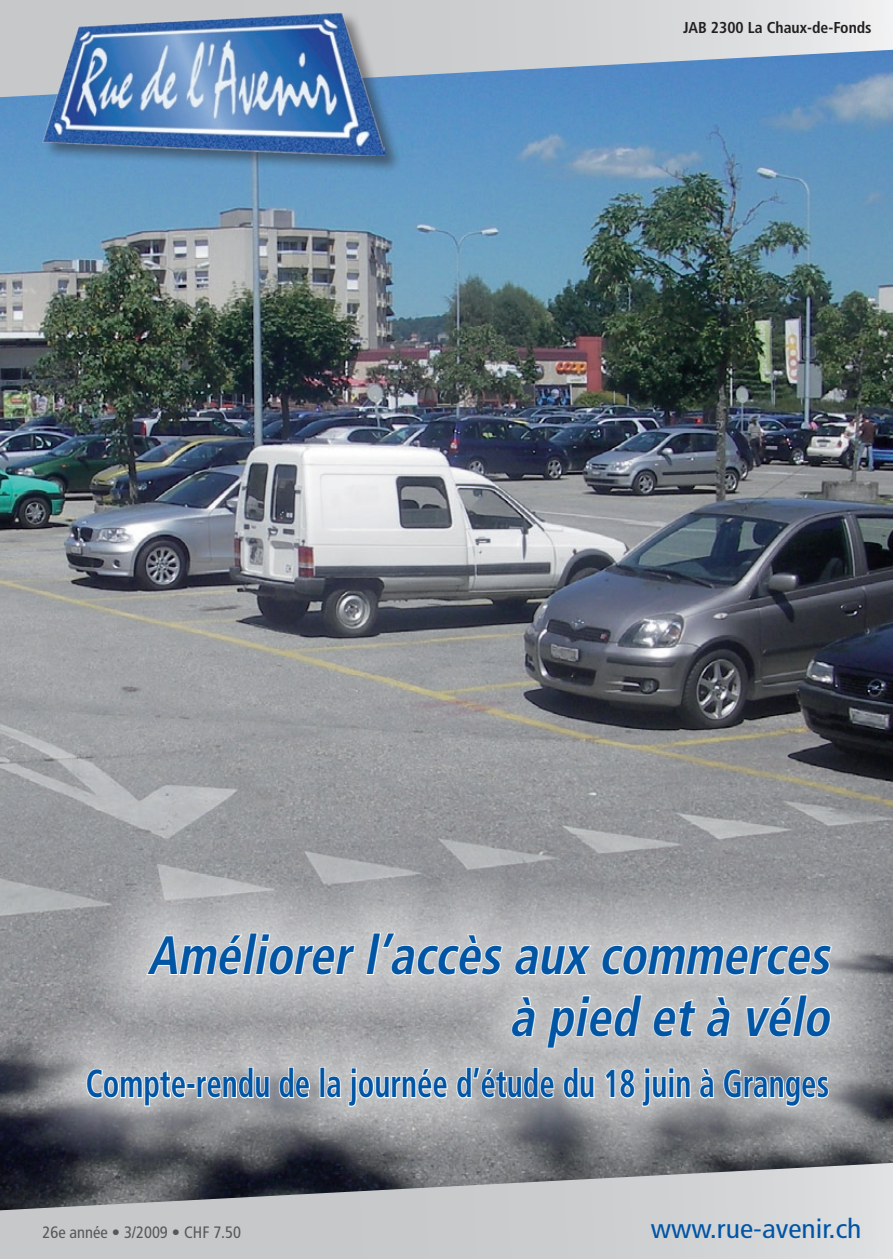
<style>
.page{position:relative;width:893px;height:1259px;background:#fff}
.page>*{position:absolute;margin:0;border:0;box-sizing:border-box;transform-origin:0 0}
.t1{font:italic 700 condensed 54px/61.5px "Frutiger";color:#0155a5;text-align:right;scale:.91 1}
.t2{font:700 condensed 39px "Frutiger";color:#0155a5;scale:.79 1}
.t3{font:condensed 27px "Frutiger";color:#0155a5;scale:1.1 1}
.t4{font:condensed 16.5px "Frutiger";color:#57585a}
.t5{font:700 condensed 15.75px "Frutiger";color:#231f20}
</style>
<div class="page">
<img style="left:0;top:97px;width:893px;height:1066px">
<svg style="left:0;top:1163px;width:893px;height:96px"></svg>
<svg style="left:22px;top:868px;width:871px;height:357px"></svg>
<svg style="left:145px;top:932px;width:211px;height:44px"></svg>
<svg style="left:365px;top:931px;width:139px;height:45px"></svg>
<svg style="left:513px;top:944px;width:80px;height:32px"></svg>
<svg style="left:600px;top:944px;width:233px;height:32px"></svg>
<svg style="left:509px;top:994px;width:28px;height:44px"></svg>
<svg style="left:546px;top:993px;width:97px;height:56px"></svg>
<svg style="left:651px;top:997px;width:46px;height:41px"></svg>
<svg style="left:704px;top:994px;width:28px;height:44px"></svg>
<svg style="left:745px;top:993px;width:89px;height:45px"></svg>
<svg style="left:85px;top:1068px;width:102px;height:39px"></svg>
<div style="left:187px;top:1083px;width:8px;height:6px;border:2px solid #fff"></div>
<svg style="left:196px;top:1066px;width:75px;height:33px"></svg>
<svg style="left:278px;top:1066px;width:33px;height:33px"></svg>
<div style="left:320px;top:1067px;width:5px;height:31px;border:2px solid #fff"></div>
<svg style="left:326px;top:1067px;width:122px;height:40px"></svg>
<svg style="left:456px;top:1066px;width:99px;height:33px"></svg>
<svg style="left:562px;top:1066px;width:34px;height:33px"></svg>
<svg style="left:604px;top:1067px;width:64px;height:40px"></svg>
<div style="left:669px;top:1076px;width:5px;height:22px;border:2px solid #fff"></div>
<div style="left:668px;top:1067px;width:6px;height:7px;border:2px solid #fff"></div>
<svg style="left:675px;top:1075px;width:16px;height:24px"></svg>
<svg style="left:699px;top:1067px;width:16px;height:32px"></svg>
<svg style="left:722px;top:1068px;width:108px;height:39px"></svg>
<svg style="left:0;top:0;width:893px;height:97px"></svg>
<div style="left:42px;top:11px;width:367px;height:169px;background:#231f20;opacity:.5"></div>
<img style="left:43px;top:12px;width:342px;height:143px">
<p class="t5" style="left:683px;top:18px;width:190px">JAB 2300 La Chaux-de-Fonds</p>
<h1 class="t1" style="left:147px;top:924px;width:763px">Améliorerl’accèsaux commerces à pied età vélo</h1>
<p class="t2" style="left:86px;top:1060px;width:942px">Compte-rendu de la journée d’étude du 18 juin à Granges</p>
<p class="t4" style="left:43px;top:1222px;width:200px">26e année • 3/2009 • CHF 7.50</p>
<p class="t3" style="left:651px;top:1212px;width:193px">www.rue-avenir.ch</p>
</div>
